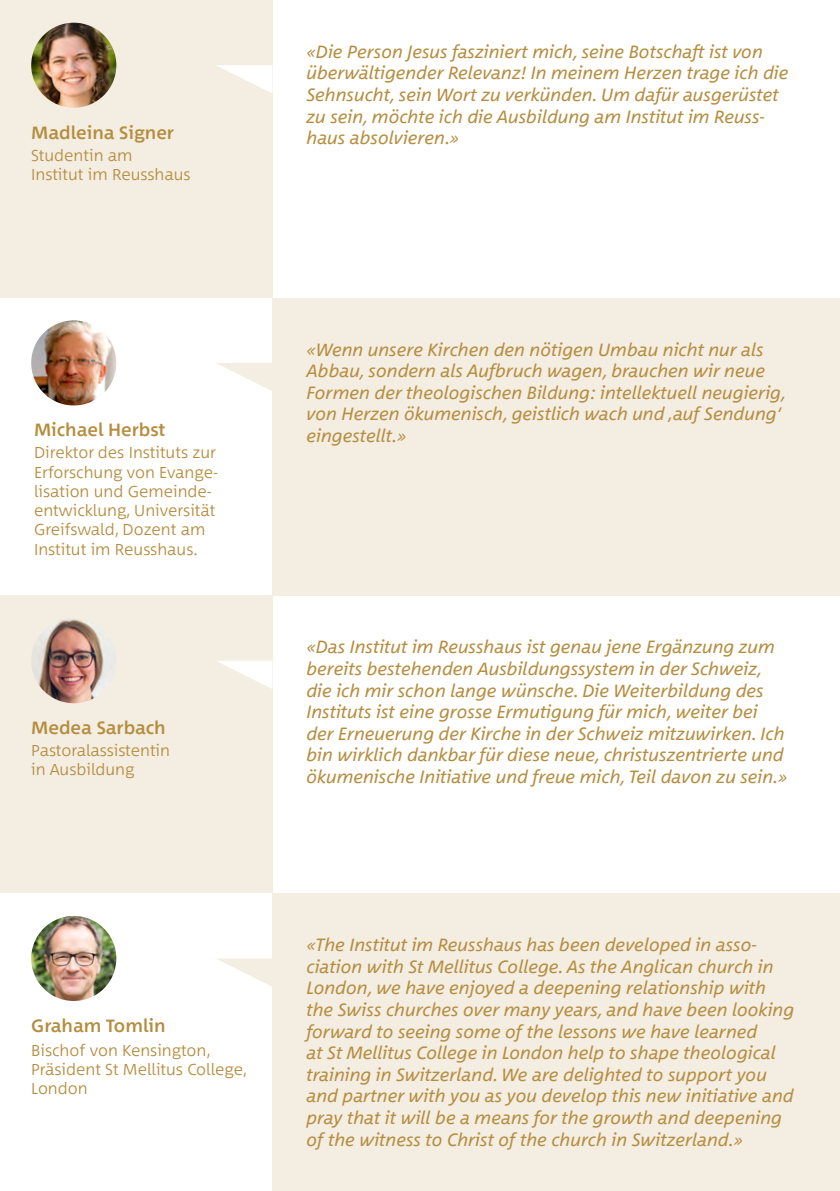
<style>
.page{position:relative;width:840px;height:1191px;background:#fff}
.page>*{position:absolute;margin:0;border:0;box-sizing:border-box;transform-origin:0 0}
.t1{font:italic 18px/21.6px "Between 2";color:#b58d3f}
.t2{font:500 18px "Between 2";color:#b58d3f}
.t3{font:300 16px/19.2px "Between 2";color:#b58d3f}
</style>
<div class="page">
<div style="left:0;top:0;width:272px;height:298px;background:#f4ede2"></div>
<svg style="left:216px;top:65px;width:56px;height:28px"></svg>
<img style="left:31px;top:23px;width:85px;height:85px;border-radius:43px">
<div style="left:0;top:595px;width:272px;height:298px;background:#f4ede2"></div>
<svg style="left:217px;top:661px;width:55px;height:28px"></svg>
<img style="left:31px;top:618px;width:85px;height:85px;border-radius:43px">
<div style="left:272px;top:893px;width:567px;height:298px;background:#f4ede2"></div>
<svg style="left:216px;top:958px;width:56px;height:28px"></svg>
<img style="left:31px;top:916px;width:85px;height:85px;border-radius:43px">
<div style="left:272px;top:298px;width:567px;height:297px;background:#f4ede2"></div>
<img style="left:31px;top:320px;width:85px;height:85px;border-radius:43px">
<svg style="left:216px;top:363px;width:56px;height:28px"></svg>
<p class="t1" style="left:306px;top:40px;width:483px">«Die Person Jesus fasziniert mich, seine Botschaft ist von überwältigender Relevanz! In meinem Herzen trage ich die Sehnsucht, sein Wort zu verkünden. Um dafür ausgerüstet zu sein, möchte ich die Ausbildung am Institut im Reuss-</p>
<p class="t2" style="left:31px;top:121px;width:144px">Madleina Signer</p>
<p class="t1" style="left:306px;top:127px;width:154px">haus absolvieren.»</p>
<p class="t3" style="left:31px;top:145px;width:161px">Studentin am<br>Institut im Reusshaus</p>
<p class="t1" style="left:306px;top:338px;width:480px">«Wenn unsere Kirchen den nötigen Umbau nicht nur als Abbau, sondern als Aufbruch wagen, brauchen wir neue Formen der theologischen Bildung: intellektuell neugierig, von Herzen ökumenisch, geistlich wach und ‚auf Sendung‘</p>
<p class="t2" style="left:34px;top:419px;width:133px">Michael Herbst</p>
<p class="t1" style="left:306px;top:424px;width:101px">eingestellt.»</p>
<p class="t3" style="left:34px;top:443px;width:185px">Direktor des Instituts zur<br>Erforschung von Evange&shy;lisation und Gemeinde&shy;entwicklung, Universität<br>Greifswald, Dozent am<br>Institut im Reusshaus.</p>
<p class="t2" style="left:31px;top:717px;width:136px">Medea Sarbach</p>
<p class="t3" style="left:31px;top:741px;width:140px">Pastoralassistentin in Ausbildung</p>
<p class="t1" style="left:306px;top:635px;width:482px">«Das Institut im Reusshaus ist genau jene Ergänzung zum bereits bestehenden Ausbildungssystem in der Schweiz, die ich mir schon lange wünsche. Die Weiterbildung des Instituts ist eine grosse Ermutigung für mich, weiter bei der Erneuerung der Kirche in der Schweiz mitzuwirken. Ich bin wirklich dankbar für diese neue, christuszentrierte und ökumenische Initiative und freue mich, Teil davon zu sein.»</p>
<p class="t2" style="left:31px;top:1014px;width:136px">Graham Tomlin</p>
<p class="t3" style="left:31px;top:1040px;width:217px">Bischof von Kensington,<br>Präsident St Mellitus College,<br>London</p>
<p class="t1" style="left:306px;top:933px;width:489px">«The Institut im Reusshaus has been developed in asso&shy;ciation with St Mellitus College. As the Anglican church in London, we have enjoyed a deepening relationship with the Swiss churches over many years, and have been looking forward to seeing some of the lessons we have learned<br>at St Mellitus College in London help to shape theological training in Switzerland. We are delighted to support you and partner with you as you develop this new initiative and pray that it will be a means for the growth and deepening of the witness to Christ of the church in Switzerland.»</p>
</div>
